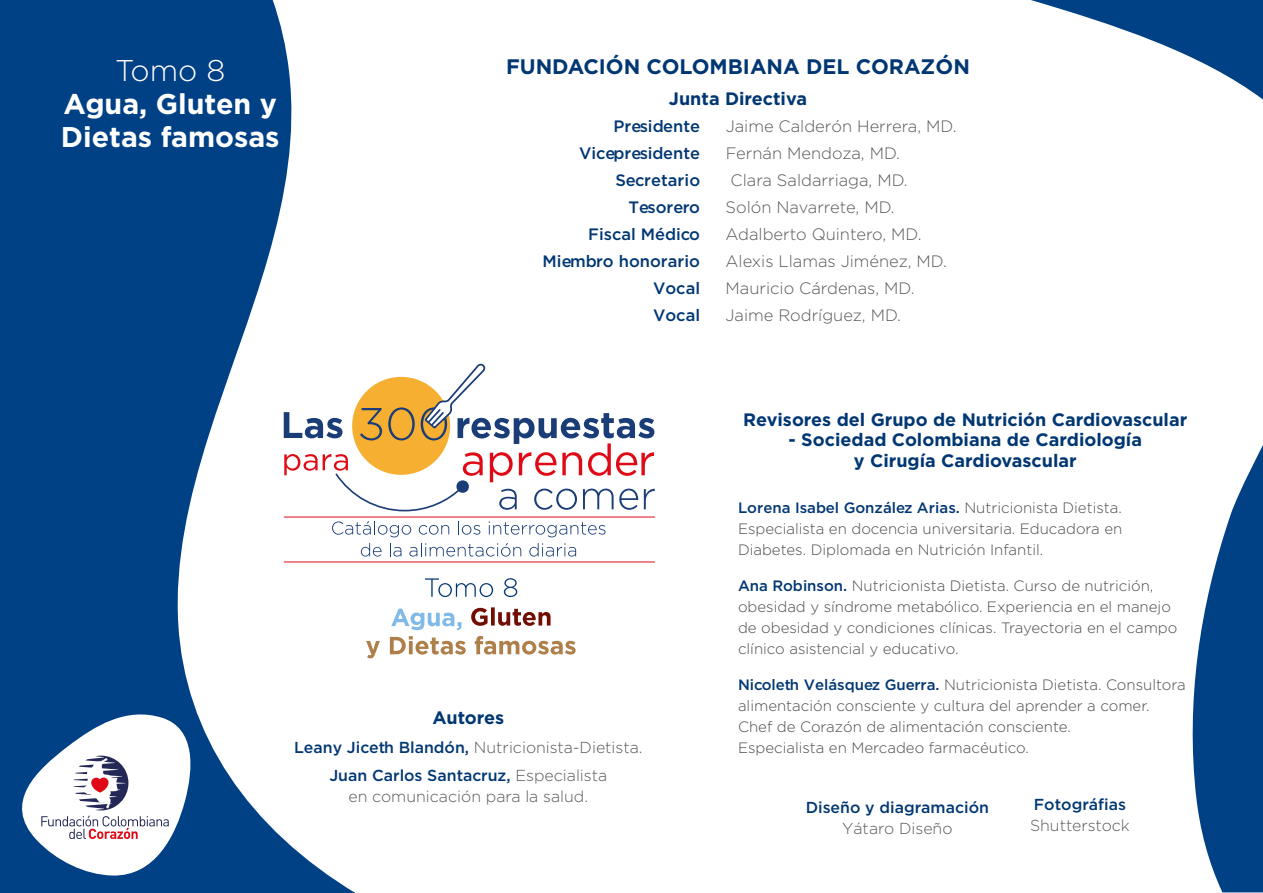
<style>
.page{position:relative;width:1263px;height:893px;background:#fff}
.page>*{position:absolute;margin:0;border:0;box-sizing:border-box;transform-origin:0 0}
.t1{font:300 30px "Gotham";color:#fff}
.t2{font:700 28.5px/33px "Gotham";color:#fff}
.t3{font:700 21px "Gotham";color:#003773}
.t4{font:700 18px/20.2px "Gotham";color:#003773;text-align:center}
.t5{font:300 16.5px "Gotham";color:#595959}
.t6{font:500 16.5px "Gotham";color:#003773}
.t7{font:500 15.9px/28.5px "Gotham";color:#003773;text-align:center}
.t8{font:300 15.9px "Gotham";color:#595959}
.t9{font:300 15px/21px "Gotham";color:#4c4c4c}
.s1{font-weight:300;color:#595959}
.s2{font-weight:500;color:#003773}
</style>
<div class="page">
<svg style="left:0;top:0;width:357px;height:893px;fill:#004085"></svg>
<svg style="left:1031px;top:0;width:232px;height:100px"></svg>
<svg style="left:1192px;top:445px;width:71px;height:447px"></svg>
<svg style="left:1px;top:707px;width:194px;height:169px"></svg>
<hr style="left:284px;top:517px;width:371px;height:1px;background:#e00a16">
<hr style="left:284px;top:562px;width:371px;height:1px;background:#e00a16">
<svg style="left:332px;top:521px;width:79px;height:16px"></svg>
<svg style="left:419px;top:525px;width:30px;height:10px"></svg>
<svg style="left:458px;top:521px;width:22px;height:14px"></svg>
<svg style="left:489px;top:521px;width:116px;height:16px"></svg>
<svg style="left:361px;top:543px;width:21px;height:14px"></svg>
<svg style="left:390px;top:543px;width:11px;height:14px"></svg>
<svg style="left:409px;top:543px;width:112px;height:14px"></svg>
<svg style="left:529px;top:543px;width:47px;height:14px"></svg>
<svg style="left:284px;top:362px;width:371px;height:150px"></svg>
<svg style="left:366px;top:636px;width:210px;height:22px"></svg>
<svg style="left:425px;top:578px;width:92px;height:19px"></svg>
<svg style="left:471px;top:607px;width:80px;height:19px"></svg>
<svg style="left:391px;top:609px;width:70px;height:21px"></svg>
<h1 class="t1" style="left:115px;top:54px;width:112px">Tomo 8</h1>
<h2 class="t2" style="left:61px;top:87px;width:220px">Agua, Gluten y<br>Dietas famosas</h2>
<h3 class="t3" style="left:506px;top:54px;width:465px">FUNDACIÓN COLOMBIANA DEL CORAZÓN</h3>
<p class="t4" style="left:669px;top:88px;width:140px">Junta Directiva</p>
<p class="t6" style="left:614px;top:117px;width:88px">Presidente</p>
<p class="t5" style="left:726px;top:117px;width:232px">Jaime Calderón Herrera, MD.</p>
<p class="t6" style="left:579px;top:144px;width:123px">Vicepresidente</p>
<p class="t5" style="left:726px;top:144px;width:176px">Fernán Mendoza, MD.</p>
<p class="t6" style="left:616px;top:171px;width:86px">Secretario</p>
<p class="t5" style="left:731px;top:171px;width:179px">Clara Saldarriaga, MD.</p>
<p class="t6" style="left:628px;top:198px;width:73px">Tesorero</p>
<p class="t5" style="left:726px;top:198px;width:171px">Solón Navarrete, MD.</p>
<p class="t6" style="left:588px;top:225px;width:113px">Fiscal Médico</p>
<p class="t5" style="left:726px;top:225px;width:197px">Adalberto Quintero, MD.</p>
<p class="t6" style="left:543px;top:252px;width:159px">Miembro honorario</p>
<p class="t5" style="left:726px;top:252px;width:223px">Alexis Llamas Jiménez, MD.</p>
<p class="t6" style="left:653px;top:279px;width:49px">Vocal</p>
<p class="t5" style="left:726px;top:279px;width:190px">Mauricio Cárdenas, MD.</p>
<p class="t6" style="left:653px;top:306px;width:49px">Vocal</p>
<p class="t5" style="left:725px;top:306px;width:177px">Jaime Rodríguez, MD.</p>
<p class="t4" style="left:432px;top:707px;width:73px">Autores</p>
<p class="t7" style="left:294px;top:732px;width:350px">Leany Jiceth Blandón, <span class="s1">Nutricionista-Dietista.<br></span>Juan Carlos Santacruz, <span class="s1">Especialista</span></p>
<p class="t8" style="left:348px;top:788px;width:241px">en comunicación para la salud.</p>
<p class="t4" style="left:743px;top:409px;width:445px">Revisores del Grupo de Nutrición Cardiovascular</p>
<p class="t4" style="left:788px;top:429px;width:355px">- Sociedad Colombiana de Cardiología y Cirugía Cardiovascular</p>
<p class="t9" style="left:738px;top:497px;width:386px;text-align:justify"><span class="s2">Lorena Isabel González Arias.</span> Nutricionista Dietista.<br>Especialista en docencia universitaria. Educadora en Diabetes. Diplomada en Nutrición Infantil.</p>
<p class="t9" style="left:738px;top:575px;width:441px"><span class="s2">Ana Robinson.</span> Nutricionista Dietista. Curso de nutrición, obesidad y síndrome metabólico. Experiencia en el manejo de obesidad y condiciones clínicas. Trayectoria en el campo clínico asistencial y educativo.</p>
<p class="t9" style="left:738px;top:674px;width:449px"><span class="s2">Nicoleth Velásquez Guerra.</span> Nutricionista Dietista. Consultora alimentación consciente y cultura del aprender a comer.<br>Chef de Corazón de alimentación consciente.<br>Especialista en Mercadeo farmacéutico.</p>
<p class="t7" style="left:806px;top:792px;width:185px">Diseño y diagramación</p>
<p class="t8" style="left:842px;top:819px;width:112px">Yátaro Diseño</p>
<p class="t7" style="left:1034px;top:790px;width:94px">Fotográfias</p>
<p class="t8" style="left:1030px;top:817px;width:101px">Shutterstock</p>
</div>
